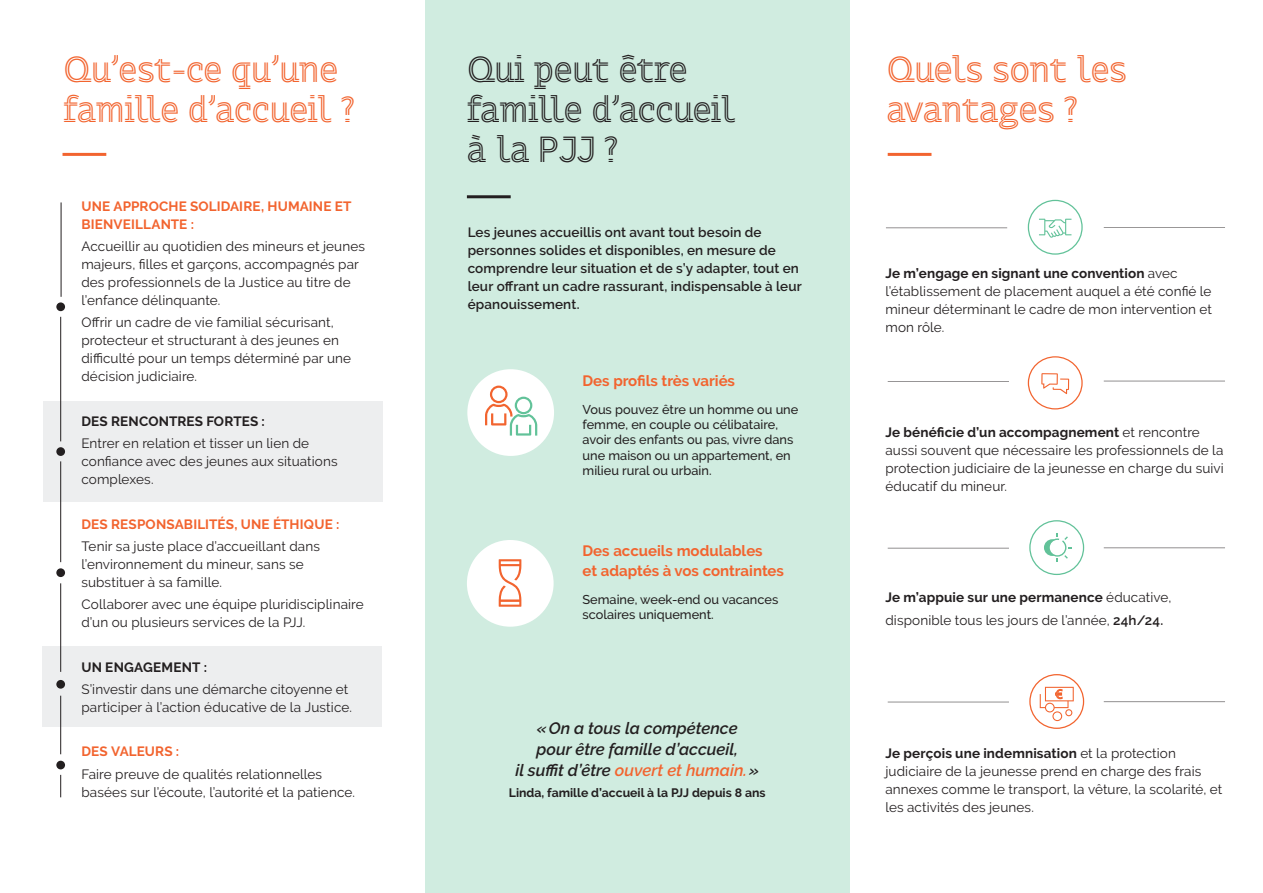
<style>
.page{position:relative;width:1263px;height:893px;background:#fff}
.page>*{position:absolute;margin:0;border:0;box-sizing:border-box;transform-origin:0 0}
.t1{font:39px/40.5px "Themis Display";color:#f2642f}
.t2{font:39px/40.5px "Themis Display";color:#231f20}
.t3{font:italic 600 16.5px/21px "Raleway";color:#231f20;text-align:center}
.t4{font:700 15px/19.5px "Raleway";color:#f2642f}
.t5{font:13.5px/18px "Raleway";letter-spacing:.01em;color:#231f20}
.t6{font:600 13.5px/18px "Raleway";letter-spacing:.01em;color:#231f20}
.t7{font:700 13.5px/18px "Raleway";letter-spacing:.015em;color:#f2642f}
.t8{font:700 13.5px "Raleway";letter-spacing:.015em;color:#231f20}
.t9{font:500 12.75px/15.3px "Raleway";color:#231f20}
.t10{font:700 12.3px "Raleway";color:#231f20}
.s1{color:#f2642f}
.s2{font-weight:700}
.s3{font-weight:600}
</style>
<div class="page">
<div style="left:425px;top:0;width:425px;height:893px;background:#d0ece0"></div>
<div style="left:42px;top:647px;width:340px;height:80px;background:#edeeef"></div>
<div style="left:43px;top:401px;width:339px;height:101px;background:#edeeef"></div>
<hr style="left:60px;top:317px;width:1px;height:124px;background:#231f20">
<hr style="left:61px;top:202px;width:1px;height:95px;background:#231f20">
<hr style="left:60px;top:461px;width:1px;height:101px;background:#231f20">
<hr style="left:60px;top:583px;width:1px;height:89px;background:#231f20">
<hr style="left:60px;top:696px;width:1px;height:58px;background:#231f20">
<svg style="left:60px;top:775px;width:1px;height:22px"></svg>
<div style="left:56px;top:447px;width:9px;height:9px;background:#231f20;border-radius:50%"></div>
<div style="left:56px;top:680px;width:9px;height:9px;background:#231f20;border-radius:50%"></div>
<div style="left:56px;top:302px;width:9px;height:9px;background:#231f20;border-radius:50%"></div>
<div style="left:56px;top:568px;width:9px;height:9px;background:#231f20;border-radius:50%"></div>
<div style="left:56px;top:761px;width:9px;height:8px;background:#231f20;border-radius:50%"></div>
<hr style="left:467px;top:195px;width:44px;height:3px;background:#231f20">
<hr style="left:888px;top:153px;width:43px;height:3px;background:#f2642f">
<hr style="left:63px;top:153px;width:43px;height:3px;background:#f2642f">
<div style="left:467px;top:540px;width:87px;height:87px;background:#fff;border-radius:50%"></div>
<svg style="left:499px;top:559px;width:22px;height:48px"></svg>
<div style="left:467px;top:369px;width:87px;height:87px;background:#fff;border-radius:50%"></div>
<svg style="left:485px;top:386px;width:52px;height:50px"></svg>
<svg style="left:1027px;top:356px;width:56px;height:54px"></svg>
<svg style="left:1028px;top:200px;width:55px;height:55px"></svg>
<svg style="left:1029px;top:520px;width:55px;height:55px"></svg>
<svg style="left:1029px;top:674px;width:55px;height:55px"></svg>
<hr style="left:886px;top:228px;width:121px;height:1px;background:#231f20">
<hr style="left:888px;top:381px;width:121px;height:1px;background:#231f20">
<hr style="left:888px;top:548px;width:121px;height:1px;background:#231f20">
<hr style="left:888px;top:702px;width:121px;height:1px;background:#231f20">
<hr style="left:1104px;top:227px;width:121px;height:1px;background:#231f20">
<hr style="left:1104px;top:381px;width:121px;height:1px;background:#231f20">
<hr style="left:1104px;top:548px;width:121px;height:1px;background:#231f20">
<hr style="left:1104px;top:701px;width:121px;height:1px;background:#231f20">
<h1 class="t1" style="left:64px;top:48px;width:293px">Qu’est-ce qu’une famille d’accueil ?</h1>
<h1 class="t2" style="left:467px;top:48px;width:269px">Qui peut être famille d’accueil à la PJJ ?</h1>
<p class="t7" style="left:81px;top:197px;width:272px">UNE APPROCHE SOLIDAIRE, HUMAINE ET<br>BIENVEILLANTE :</p>
<p class="t5" style="left:81px;top:237px;width:285px">Accueillir au quotidien des mineurs et jeunes majeurs, filles et garçons, accompagnés par des professionnels de la Justice au titre de l’enfance délinquante.</p>
<p class="t5" style="left:81px;top:314px;width:271px">Offrir un cadre de vie familial sécurisant, protecteur et structurant à des jeunes en difficulté pour un temps déterminé par une décision judiciaire.</p>
<p class="t8" style="left:81px;top:413px;width:185px">DES RENCONTRES FORTES :</p>
<p class="t5" style="left:81px;top:434px;width:258px">Entrer en relation et tisser un lien de confiance avec des jeunes aux situations complexes.</p>
<p class="t7" style="left:81px;top:515px;width:259px">DES RESPONSABILITÉS, UNE ÉTHIQUE :</p>
<p class="t5" style="left:81px;top:537px;width:240px">Tenir sa juste place d’accueillant dans l’environnement du mineur, sans se substituer à sa famille.</p>
<p class="t5" style="left:81px;top:595px;width:284px">Collaborer avec une équipe pluridisciplinaire d’un ou plusieurs services de la PJJ.</p>
<p class="t8" style="left:81px;top:659px;width:127px">UN ENGAGEMENT :</p>
<p class="t5" style="left:81px;top:680px;width:272px">S’investir dans une démarche citoyenne et participer à l’action éducative de la Justice.</p>
<p class="t7" style="left:81px;top:743px;width:99px">DES VALEURS :</p>
<p class="t5" style="left:81px;top:765px;width:275px">Faire preuve de qualités relationnelles basées sur l’écoute, l’autorité et la patience.</p>
<p class="t6" style="left:468px;top:223px;width:336px">Les jeunes accueillis ont avant tout besoin de personnes solides et disponibles, en mesure de comprendre leur situation et de s’y adapter, tout en leur offrant un cadre rassurant, indispensable à leur épanouissement.</p>
<p class="t4" style="left:582px;top:371px;width:154px">Des profils très variés</p>
<p class="t9" style="left:582px;top:402px;width:217px">Vous pouvez être un homme ou une femme, en couple ou célibataire, avoir des enfants ou pas, vivre dans une maison ou un appartement, en milieu rural ou urbain.</p>
<p class="t4" style="left:582px;top:541px;width:203px">Des accueils modulables<br>et adaptés à vos contraintes</p>
<p class="t9" style="left:582px;top:592px;width:197px">Semaine, week-end ou vacances scolaires uniquement.</p>
<p class="t3" style="left:515px;top:718px;width:245px">«On a tous la compétence<br>pour être famille d’accueil,<br>il suffit d’être <span class="s1">ouvert et humain.</span>»</p>
<p class="t10" style="left:509px;top:786px;width:258px">Linda, famille d’accueil à la PJJ depuis 8 ans</p>
<h1 class="t1" style="left:887px;top:48px;width:241px">Quels sont les avantages ?</h1>
<p class="t5" style="left:885px;top:264px;width:328px"><span class="s2">Je m’engage en signant une convention</span> avec l’établissement de placement auquel a été confié le mineur déterminant le cadre de mon intervention et mon rôle.</p>
<p class="t5" style="left:885px;top:423px;width:340px"><span class="s2">Je bénéficie d’un accompagnement</span> et rencontre aussi souvent que nécessaire les professionnels de la protection judiciaire de la jeunesse en charge du suivi éducatif du mineur.</p>
<p class="t5" style="left:885px;top:587px;width:288px;line-height:22.2px"><span class="s2">Je m’appuie sur une permanence</span> éducative, disponible tous les jours de l’année, <span class="s3">24h/24.</span></p>
<p class="t5" style="left:885px;top:744px;width:338px"><span class="s2">Je perçois une indemnisation</span> et la protection judiciaire de la jeunesse prend en charge des frais annexes comme le transport, la vêture, la scolarité, et les activités des jeunes.</p>
</div>
